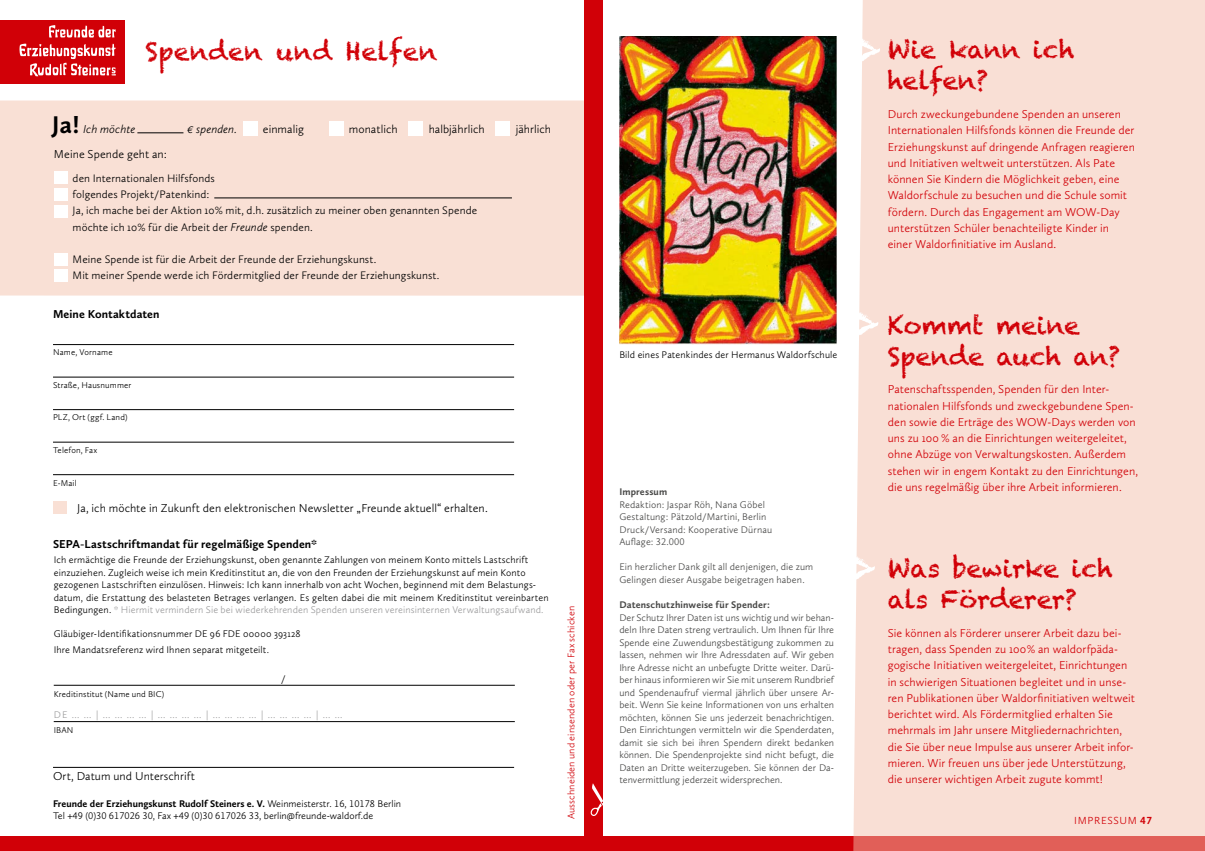
<style>
.page{position:relative;width:1205px;height:851px;background:#fff}
.page>*{position:absolute;margin:0;border:0;box-sizing:border-box;transform-origin:0 0}
.t1{font:25px/31.2px "Chalkduster";color:#d10007}
.t2{font:300 11.88px/16.2px "Calluna Sans";letter-spacing:.005em;color:#d10007}
.t3{font:300 11.88px "Calluna Sans";letter-spacing:.005em;color:#000}
.t4{font:700 11.88px "Calluna Sans";letter-spacing:.01em;color:#000}
.t5{font:italic 300 11.88px "Calluna Sans";letter-spacing:.005em;color:#000}
.t6{font:300 11.25px/16.2px "Calluna Sans";letter-spacing:.01em;color:#000}
.t7{font:300 10.62px "Calluna Sans";letter-spacing:.065em;color:#d10007}
.t8{font:300 10px/12.5px "Calluna Sans";letter-spacing:.01em;color:#484847}
.t9{font:300 10px/12.5px "Calluna Sans";letter-spacing:.01em;color:#000}
.t10{font:300 10px "Calluna Sans";letter-spacing:.015em;color:#d10007}
.t11{font:700 10px "Calluna Sans";letter-spacing:.015em;color:#484847}
.t12{font:300 10px "Calluna Sans";color:#9c9c9d}
.t13{font:300 8.75px "Calluna Sans";letter-spacing:.02em;color:#000}
.s1{font-weight:700;font-style:normal;font-size:25px}
.s2{font-style:italic;font-size:11.88px}
.s3{color:#9c9c9d}
.s4{font-weight:700}
</style>
<div class="page">
<div style="left:0;top:836px;width:1205px;height:14px;background:#d10007"></div>
<div style="left:853px;top:0;width:352px;height:850px;background:#f9dfd5"></div>
<svg style="left:836px;top:34px;width:44px;height:37px"></svg>
<svg style="left:836px;top:307px;width:42px;height:37px"></svg>
<svg style="left:853px;top:551px;width:22px;height:37px"></svg>
<div style="left:0;top:100px;width:584px;height:195px;background:#f9e0d5"></div>
<div style="left:243px;top:121px;width:14px;height:15px;background:#fff"></div>
<div style="left:328px;top:121px;width:15px;height:15px;background:#fff"></div>
<div style="left:408px;top:121px;width:15px;height:15px;background:#fff"></div>
<div style="left:495px;top:121px;width:15px;height:15px;background:#fff"></div>
<div style="left:54px;top:171px;width:13px;height:13px;background:#fff"></div>
<div style="left:54px;top:188px;width:13px;height:13px;background:#fff"></div>
<div style="left:54px;top:205px;width:13px;height:12px;background:#fff"></div>
<hr style="left:53px;top:344px;width:461px;height:1px;background:#000">
<hr style="left:53px;top:377px;width:461px;height:1px;background:#000">
<hr style="left:53px;top:409px;width:461px;height:1px;background:#000">
<hr style="left:53px;top:442px;width:461px;height:1px;background:#000">
<hr style="left:53px;top:474px;width:461px;height:1px;background:#000">
<hr style="left:53px;top:767px;width:461px;height:1px;background:#000">
<div style="left:0;top:21px;width:124px;height:63px;background:#d10007"></div>
<svg style="left:49px;top:25px;width:67px;height:13px"></svg>
<svg style="left:19px;top:44px;width:97px;height:32px"></svg>
<div style="left:53px;top:500px;width:14px;height:13px;background:#f9e0d5"></div>
<div style="left:584px;top:0;width:18px;height:850px;background:#d10007"></div>
<svg style="left:591px;top:783px;width:12px;height:32px"></svg>
<div style="left:54px;top:269px;width:13px;height:13px;background:#fff"></div>
<div style="left:54px;top:253px;width:13px;height:12px;background:#fff"></div>
<hr style="left:137px;top:133px;width:46px;height:1px;background:#000">
<hr style="left:214px;top:198px;width:298px;height:1px;background:#000">
<hr style="left:54px;top:685px;width:461px;height:1px;background:#000">
<hr style="left:54px;top:721px;width:461px;height:1px;background:#000">
<img style="left:619px;top:36px;width:217px;height:308px">
<h1 class="t1" style="left:145px;top:36px;width:294px">Spenden und Helfen</h1>
<p class="t5" style="left:52px;top:122px;width:85px"><span class="s1">Ja!</span> Ich möchte</p>
<p class="t5" style="left:187px;top:122px;width:51px">€ spenden.</p>
<p class="t3" style="left:54px;top:147px;width:114px">Meine Spende geht an:</p>
<p class="t3" style="left:263px;top:122px;width:43px">einmalig</p>
<p class="t3" style="left:349px;top:122px;width:50px">monatlich</p>
<p class="t3" style="left:429px;top:122px;width:57px">halbjährlich</p>
<p class="t3" style="left:516px;top:122px;width:37px">jährlich</p>
<p class="t6" style="left:73px;top:170px;width:406px">den Internationalen Hilfsfonds<br>folgendes Projekt / Patenkind:<br>Ja, ich mache bei der Aktion 10 % mit, d.h. zusätzlich zu meiner oben genannten Spende möchte ich 10 % für die Arbeit der <span class="s2">Freunde</span> spenden.</p>
<p class="t6" style="left:73px;top:251px;width:368px">Meine Spende ist für die Arbeit der Freunde der Erziehungskunst.<br>Mit meiner Spende werde ich Fördermitglied der Freunde der Erziehungskunst.</p>
<p class="t4" style="left:53px;top:306px;width:108px">Meine Kontaktdaten</p>
<p class="t13" style="left:53px;top:347px;width:61px">Name, Vorname</p>
<p class="t13" style="left:53px;top:380px;width:80px">Straße, Hausnummer</p>
<p class="t13" style="left:53px;top:412px;width:76px">PLZ, Ort (ggf. Land)</p>
<p class="t13" style="left:53px;top:445px;width:46px">Telefon, Fax</p>
<p class="t13" style="left:53px;top:477px;width:25px">E-Mail</p>
<p class="t3" style="left:77px;top:500px;width:412px">Ja, ich möchte in Zukunft den elektronischen Newsletter „Freunde aktuell“ erhalten.</p>
<p class="t4" style="left:53px;top:537px;width:266px">SEPA-Lastschriftmandat für regelmäßige Spenden*</p>
<p class="t9" style="left:54px;top:553px;width:496px">Ich ermächtige die Freunde der Erziehungskunst, oben genannte Zahlungen von meinem Konto mittels Lastschrift einzuziehen. Zugleich weise ich mein Kreditinstitut an, die von den Freunden der Erziehungskunst auf mein Konto gezogenen Lastschriften einzulösen. Hinweis: Ich kann innerhalb von acht Wochen, beginnend mit dem Belastungs&shy;datum, die Erstattung des belasteten Betrages verlangen. Es gelten dabei die mit meinem Kreditinstitut vereinbarten Bedingungen. <span class="s3">* Hiermit vermindern Sie bei wiederkehrenden Spenden unseren vereinsinternen Verwaltungsaufwand.</span></p>
<p class="t9" style="left:54px;top:625px;width:248px;line-height:16.2px">Gläubiger-Identifikationsnummer DE 96 FDE 00000 393128<br>Ihre Mandatsreferenz wird Ihnen separat mitgeteilt.</p>
<p class="t9" style="left:281px;top:672px;width:6px">/</p>
<p class="t12" style="left:54px;top:708px;width:290px">DE … … | … … … … | … … … … | … … … … | … … … … | … …</p>
<p class="t13" style="left:54px;top:688px;width:112px">Kreditinstitut (Name und BIC)</p>
<p class="t13" style="left:54px;top:724px;width:21px">IBAN</p>
<p class="t3" style="left:53px;top:769px;width:144px">Ort, Datum und Unterschrift</p>
<p class="t9" style="left:53px;top:798px;width:350px;line-height:11.2px"><span class="s4">Freunde der Erziehungskunst Rudolf Steiners e. V.</span> Weinmeisterstr. 16, 10178 Berlin<br>Tel +49 (0)30 617026 30, Fax +49 (0)30 617026 33, berlin@freunde-waldorf.de</p>
<p class="t10" style="left:565px;top:819px;width:215px;rotate:-90deg">Ausschneiden und einsenden oder per Fax schicken</p>
<p class="t9" style="left:619px;top:348px;width:220px">Bild eines Patenkindes der Hermanus Waldorfschule</p>
<p class="t11" style="left:619px;top:486px;width:49px">Impressum</p>
<p class="t8" style="left:619px;top:498px;width:154px">Redaktion: Jaspar Röh, Nana Göbel<br>Gestaltung: Pätzold/Martini, Berlin<br>Druck/Versand: Kooperative Dürnau<br>Auflage: 32.000</p>
<p class="t8" style="left:619px;top:560px;width:195px">Ein herzlicher Dank gilt all denjenigen, die zum<br>Gelingen dieser Ausgabe beigetragen haben.</p>
<p class="t11" style="left:619px;top:598px;width:152px">Datenschutzhinweise für Spender:</p>
<p class="t8" style="left:619px;top:610px;width:216px;text-align:justify">Der Schutz Ihrer Daten ist uns wichtig und wir behan&shy;deln Ihre Daten streng vertraulich. Um Ihnen für Ihre Spende eine Zuwendungsbestätigung zukommen zu lassen, nehmen wir Ihre Adressdaten auf. Wir geben Ihre Adresse nicht an unbefugte Dritte weiter. Darü&shy;ber hinaus informieren wir Sie mit unserem Rundbrief und Spendenaufruf viermal jährlich über unsere Ar&shy;beit. Wenn Sie keine Informationen von uns erhalten möchten, können Sie uns jederzeit benachrichtigen.<br>Den Einrichtungen vermitteln wir die Spenderdaten, damit sie sich bei ihren Spendern direkt bedanken können. Die Spendenprojekte sind nicht befugt, die Daten an Dritte weiterzugeben. Sie können der Da&shy;tenvermittlung jederzeit widersprechen.</p>
<h1 class="t1" style="left:888px;top:34px;width:188px">Wie kann ich helfen?</h1>
<p class="t2" style="left:888px;top:106px;width:249px">Durch zweckungebundene Spenden an unseren Internationalen Hilfsfonds können die Freunde der Erziehungskunst auf dringende Anfragen reagieren und Initiativen weltweit unterstützen. Als Pate können Sie Kindern die Möglichkeit geben, eine Waldorfschule zu besuchen und die Schule somit fördern. Durch das Engagement am WOW-Day unterstützen Schüler benachteiligte Kinder in einer Waldorfinitiative im Ausland.</p>
<h1 class="t1" style="left:888px;top:309px;width:234px">Kommt meine<br>Spende auch an?</h1>
<p class="t2" style="left:888px;top:381px;width:252px">Patenschaftsspenden, Spenden für den Inter&shy;nationalen Hilfsfonds und zweckgebundene Spen&shy;den sowie die Erträge des WOW-Days werden von uns zu 100 % an die Einrichtungen weitergeleitet, ohne Abzüge von Verwaltungskosten. Außerdem stehen wir in engem Kontakt zu den Einrichtungen, die uns regelmäßig über ihre Arbeit informieren.</p>
<h1 class="t1" style="left:888px;top:552px;width:227px">Was bewirke ich als Förderer?</h1>
<p class="t2" style="left:888px;top:624px;width:249px">Sie können als Förderer unserer Arbeit dazu bei&shy;tragen, dass Spenden zu 100 % an waldorfpäda&shy;gogische Initiativen weitergeleitet, Einrichtungen in schwierigen Situationen begleitet und in unse&shy;ren Publikationen über Waldorfinitiativen weltweit berichtet wird. Als Fördermitglied erhalten Sie mehrmals im Jahr unsere Mitgliedernachrichten, die Sie über neue Impulse aus unserer Arbeit infor&shy;mieren. Wir freuen uns über jede Unterstützung, die unserer wichtigen Arbeit zugute kommt!</p>
<p class="t7" style="left:1074px;top:813px;width:79px">IMPRESSUM <span class="s4">47</span></p>
</div>
